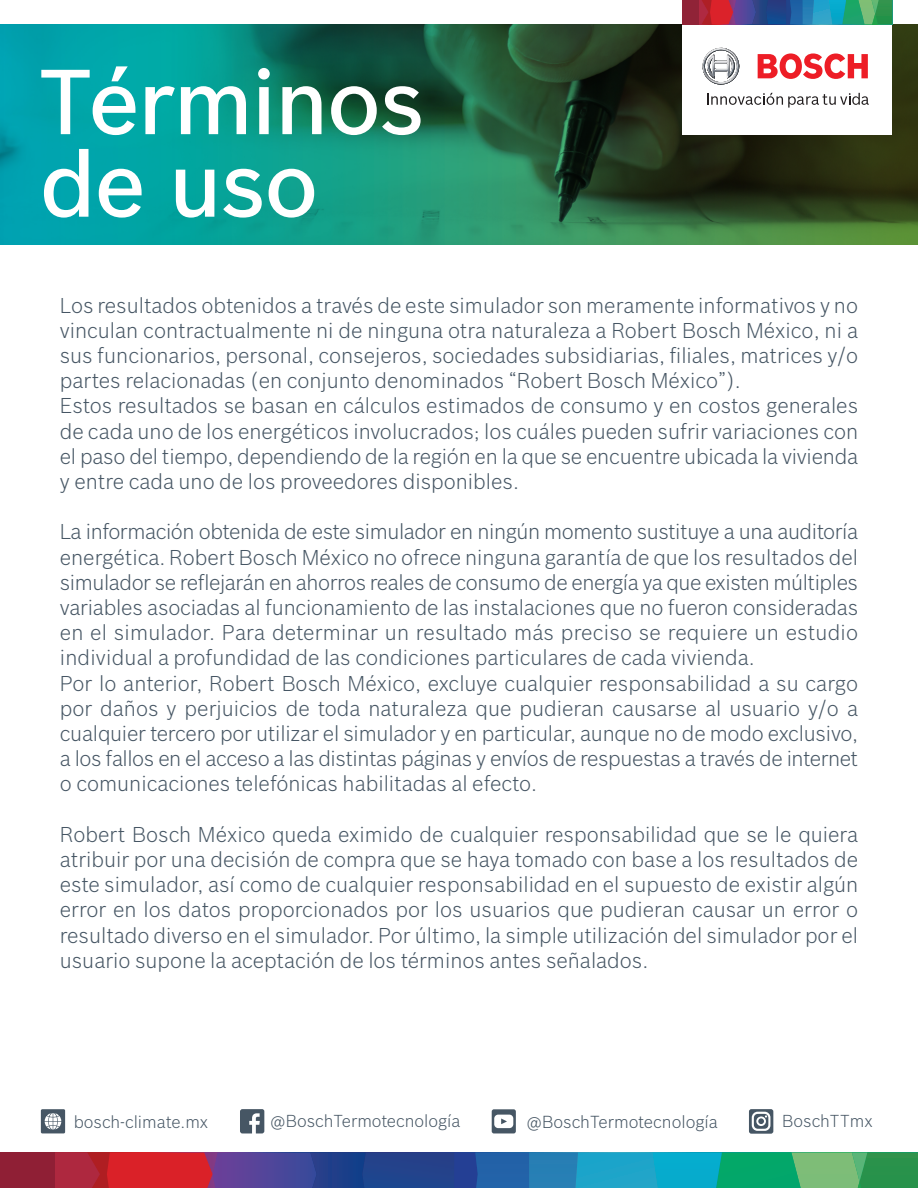
<style>
.page{position:relative;width:918px;height:1188px;background:#fff}
.page>*{position:absolute;margin:0;border:0;box-sizing:border-box;transform-origin:0 0}
.t1{font:500 90px/82.5px "Bosch Sans";letter-spacing:-.025em;color:#fff}
.t2{font:300 21px/25.2px "Bosch Sans";color:#465664}
.t3{font:300 17.1px "Bosch Sans";color:#465664}
.t4{font:300 16.95px "Bosch Sans";color:#465664}
</style>
<div class="page">
<div style="left:0;top:1153px;width:55px;height:35px;background:#8f1f35"></div>
<svg style="left:55px;top:1153px;width:863px;height:35px;background:#486a82"></svg>
<img style="left:0;top:23px;width:918px;height:221px">
<div style="left:682px;top:0;width:210px;height:134px;background:#fff"></div>
<div style="left:682px;top:0;width:17px;height:24px;background:#902337"></div>
<svg style="left:699px;top:0;width:193px;height:24px;background:#496b80"></svg>
<svg style="left:703px;top:48px;width:37px;height:37px"></svg>
<svg style="left:758px;top:53px;width:110px;height:26px"></svg>
<svg style="left:707px;top:93px;width:162px;height:15px"></svg>
<svg style="left:240px;top:1109px;width:24px;height:24px"></svg>
<svg style="left:749px;top:1109px;width:24px;height:25px"></svg>
<svg style="left:41px;top:1109px;width:24px;height:24px"></svg>
<svg style="left:492px;top:1109px;width:24px;height:24px"></svg>
<h1 class="t1" style="left:40px;top:60px;width:387px">Términos de uso</h1>
<p class="t2" style="left:60px;top:292px;width:800px">Los resultados obtenidos a través de este simulador son meramente informativos y no vinculan contractualmente ni de ninguna otra naturaleza a Robert Bosch México, ni a sus funcionarios, personal, consejeros, sociedades subsidiarias, filiales, matrices y/o partes relacionadas (en conjunto denominados “Robert Bosch México”).<br>Estos resultados se basan en cálculos estimados de consumo y en costos generales de cada uno de los energéticos involucrados; los cuáles pueden sufrir variaciones con el paso del tiempo, dependiendo de la región en la que se encuentre ubicada la vivienda y entre cada uno de los proveedores disponibles.</p>
<p class="t2" style="left:60px;top:519px;width:800px">La información obtenida de este simulador en ningún momento sustituye a una auditoría energética. Robert Bosch México no ofrece ninguna garantía de que los resultados del simulador se reflejarán en ahorros reales de consumo de energía ya que existen múltiples variables asociadas al funcionamiento de las instalaciones que no fueron consideradas en el simulador. Para determinar un resultado más preciso se requiere un estudio individual a profundidad de las condiciones particulares de cada vivienda.<br>Por lo anterior, Robert Bosch México, excluye cualquier responsabilidad a su cargo por daños y perjuicios de toda naturaleza que pudieran causarse al usuario y/o a cualquier tercero por utilizar el simulador y en particular, aunque no de modo exclusivo, a los fallos en el acceso a las distintas páginas y envíos de respuestas a través de internet o comunicaciones telefónicas habilitadas al efecto.</p>
<p class="t2" style="left:60px;top:821px;width:800px;text-align:justify">Robert Bosch México queda eximido de cualquier responsabilidad que se le quiera atribuir por una decisión de compra que se haya tomado con base a los resultados de este simulador, así como de cualquier responsabilidad en el supuesto de existir algún error en los datos proporcionados por los usuarios que pudieran causar un error o resultado diverso en el simulador. Por último, la simple utilización del simulador por el usuario supone la aceptación de los términos antes señalados.</p>
<p class="t4" style="left:74px;top:1111px;width:136px">bosch-climate.mx</p>
<p class="t4" style="left:270px;top:1111px;width:192px">@BoschTermotecnología</p>
<p class="t3" style="left:527px;top:1111px;width:193px">@BoschTermotecnología</p>
<p class="t4" style="left:782px;top:1111px;width:92px">BoschTTmx</p>
</div>
